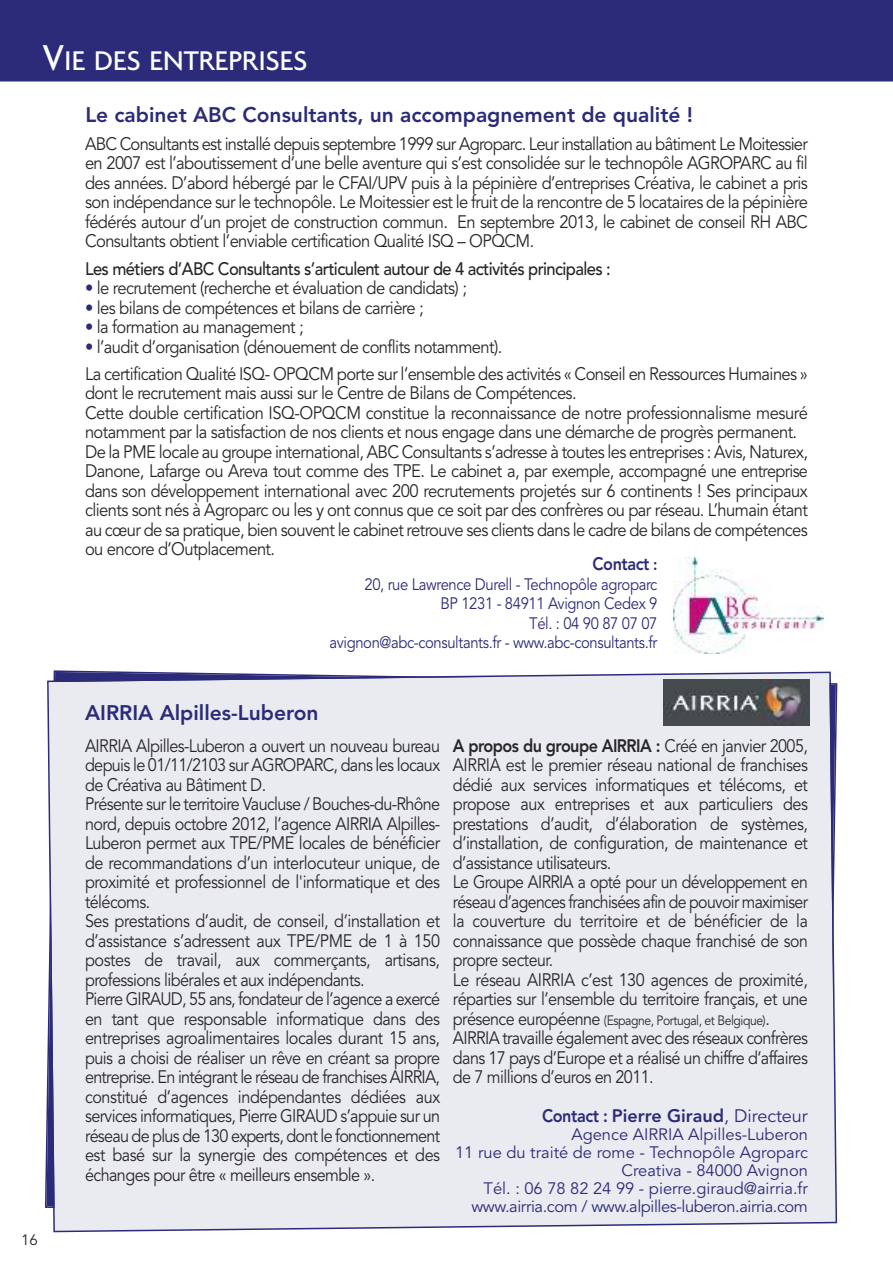
<style>
.page{position:relative;width:893px;height:1263px;background:#fff}
.page>*{position:absolute;margin:0;border:0;box-sizing:border-box;transform-origin:0 0}
.t1{font:500 29.25px "Agenda";color:#fff}
.t2{font:800 21px "Avenir";color:#2b2b79}
.t3{font:18px/19.5px "Avenir";letter-spacing:-.035em;color:#272627;scale:.9 1}
.t4{font:18px/19.5px "Avenir";letter-spacing:-.035em;color:#272627;scale:.92 1}
.t5{font:500 18px "Avenir";letter-spacing:-.035em;color:#272627;scale:.92 1}
.t6{font:800 18px "Avenir";color:#2b2b79;scale:.9 1}
.t7{font:800 18px "Avenir";letter-spacing:-.025em;color:#2b2b79;scale:.9 1}
.t8{font:16.5px/18px "Avenir";color:#2b2b79;text-align:right}
.t9{font:16.5px/19.5px "Avenir";letter-spacing:-.025em;color:#2b2b79;text-align:right;scale:.9 1}
.t10{font:15px "Avenir";color:#272627}
.t11{font:13.5px "Avenir";letter-spacing:-.035em;color:#272627;scale:.9 1}
.s1{font-size:39px}
.s2{color:#2b2b79}
.s3{font-size:16.5px}
.s4{font-weight:800}
.s5{font-size:18px}
.s6{font-weight:400}
</style>
<div class="page">
<div style="left:46px;top:671px;width:792px;height:562px;background:#eaeaf1"></div>
<div style="left:0;top:0;width:893px;height:82px;background:#2b2b79"></div>
<img style="left:673px;top:557px;width:151px;height:96px">
<img style="left:663px;top:680px;width:146px;height:46px">
<h1 class="t1" style="left:43px;top:43px;width:266px"><span class="s1">V</span>IE DES ENTREPRISES</h1>
<p class="t2" style="left:85px;top:106px;width:609px">Le cabinet ABC Consultants, un accompagnement de qualité !</p>
<p class="t4" style="left:85px;top:135px;width:787px;text-align:justify">ABC Consultants est installé depuis septembre 1999 sur Agroparc. Leur installation au bâtiment Le Moitessier en 2007 est l’aboutissement d’une belle aventure qui s’est consolidée sur le technopôle AGROPARC au fil des années. D’abord hébergé par le CFAI/UPV puis à la pépinière d’entreprises Créativa, le cabinet a pris son indépendance sur le technopôle. Le Moitessier est le fruit de la rencontre de 5 locataires de la pépinière fédérés autour d’un projet de construction commun. En septembre 2013, le cabinet de conseil RH ABC Consultants obtient l’enviable certification Qualité ISQ – OPQCM.</p>
<p class="t5" style="left:85px;top:261px;width:573px">Les métiers d’ABC Consultants s’articulent autour de 4 activités principales :</p>
<p class="t4" style="left:85px;top:280px;width:417px"><span class="s2">•</span> le recrutement (recherche et évaluation de candidats) ;</p>
<p class="t4" style="left:85px;top:299px;width:370px"><span class="s2">•</span> les bilans de compétences et bilans de carrière ;</p>
<p class="t4" style="left:85px;top:319px;width:239px"><span class="s2">•</span> la formation au management ;</p>
<p class="t4" style="left:85px;top:335px;width:787px;line-height:27px"><span class="s2">•</span> l’audit d’organisation (dénouement de conflits notamment).<br>La certification Qualité ISQ- OPQCM porte sur l’ensemble des activités « Conseil en Ressources Humaines »</p>
<p class="t4" style="left:85px;top:385px;width:787px">dont le recrutement mais aussi sur le Centre de Bilans de Compétences.<br>Cette double certification ISQ-OPQCM constitue la reconnaissance de notre professionnalisme mesuré notamment par la satisfaction de nos clients et nous engage dans une démarche de progrès permanent.<br>De la PME locale au groupe international, ABC Consultants s’adresse à toutes les entreprises : Avis, Naturex, Danone, Lafarge ou Areva tout comme des TPE. Le cabinet a, par exemple, accompagné une entreprise dans son développement international avec 200 recrutements projetés sur 6 continents ! Ses principaux clients sont nés à Agroparc ou les y ont connus que ce soit par des confrères ou par réseau. L’humain étant au cœur de sa pratique, bien souvent le cabinet retrouve ses clients dans le cadre de bilans de compétences ou encore d’Outplacement.</p>
<p class="t7" style="left:592px;top:557px;width:74px">Contact <span class="s3">:</span></p>
<p class="t9" style="left:329px;top:576px;width:366px">20, rue Lawrence Durell - Technopôle agroparc<br>BP 1231 - 84911 Avignon Cedex 9<br>Tél. : 04 90 87 07 07<br>avignon@abc-consultants.fr - www.abc-consultants.fr</p>
<p class="t2" style="left:85px;top:704px;width:235px">AIRRIA Alpilles-Luberon</p>
<p class="t10" style="left:21px;top:1233px;width:18px">16</p>
<p class="t3" style="left:85px;top:737px;width:396px">AIRRIA Alpilles-Luberon a ouvert un nouveau bureau depuis le 01/11/2103 sur AGROPARC, dans les locaux de Créativa au Bâtiment D.<br>Présente sur le territoire Vaucluse / Bouches-du-Rhône nord, depuis octobre 2012, l’agence AIRRIA Alpilles-Luberon permet aux TPE/PME locales de bénéficier de recommandations d’un interlocuteur unique, de proximité et professionnel de l'informatique et des télécoms.<br>Ses prestations d’audit, de conseil, d’installation et d’assistance s’adressent aux TPE/PME de 1 à 150 postes de travail, aux commerçants, artisans, professions libérales et aux indépendants.<br>Pierre GIRAUD, 55 ans, fondateur de l’agence a exercé en tant que responsable informatique dans des entreprises agroalimentaires locales durant 15 ans, puis a choisi de réaliser un rêve en créant sa propre entreprise. En intégrant le réseau de franchises AIRRIA, constitué d’agences indépendantes dédiées aux services informatiques, Pierre GIRAUD s’appuie sur un réseau de plus de 130 experts, dont le fonctionnement est basé sur la synergie des compétences et des échanges pour être « meilleurs ensemble ».</p>
<p class="t3" style="left:453px;top:737px;width:396px"><span class="s4">A propos du groupe AIRRIA :</span> Créé en janvier 2005, AIRRIA est le premier réseau national de franchises dédié aux services informatiques et télécoms, et propose aux entreprises et aux particuliers des prestations d’audit, d’élaboration de systèmes, d’installation, de configuration, de maintenance et d’assistance utilisateurs.<br>Le Groupe AIRRIA a opté pour un développement en réseau d’agences franchisées afin de pouvoir maximiser la couverture du territoire et de bénéficier de la connaissance que possède chaque franchisé de son propre secteur.<br>Le réseau AIRRIA c’est 130 agences de proximité, réparties sur l’ensemble du territoire français, et une</p>
<p class="t11" style="left:453px;top:1014px;width:354px"><span class="s5">présence européenne</span> (Espagne, Portugal, et Belgique)<span class="s5">.</span></p>
<p class="t3" style="left:453px;top:1029px;width:396px;text-align:justify">AIRRIA travaille également avec des réseaux confrères dans 17 pays d’Europe et a réalisé un chiffre d’affaires de 7 millions d’euros en 2011.</p>
<p class="t6" style="left:542px;top:1108px;width:297px">Contact : Pierre Giraud<span class="s6">, Directeur</span></p>
<p class="t8" style="left:455px;top:1127px;width:354px">Agence AIRRIA Alpilles-Luberon<br>11 rue du traité de rome - Technopôle Agroparc Creativa - 84000 Avignon<br>Tél. : 06 78 82 24 99 - pierre.giraud@airria.fr www.airria.com / www.alpilles-luberon.airria.com</p>
</div>
